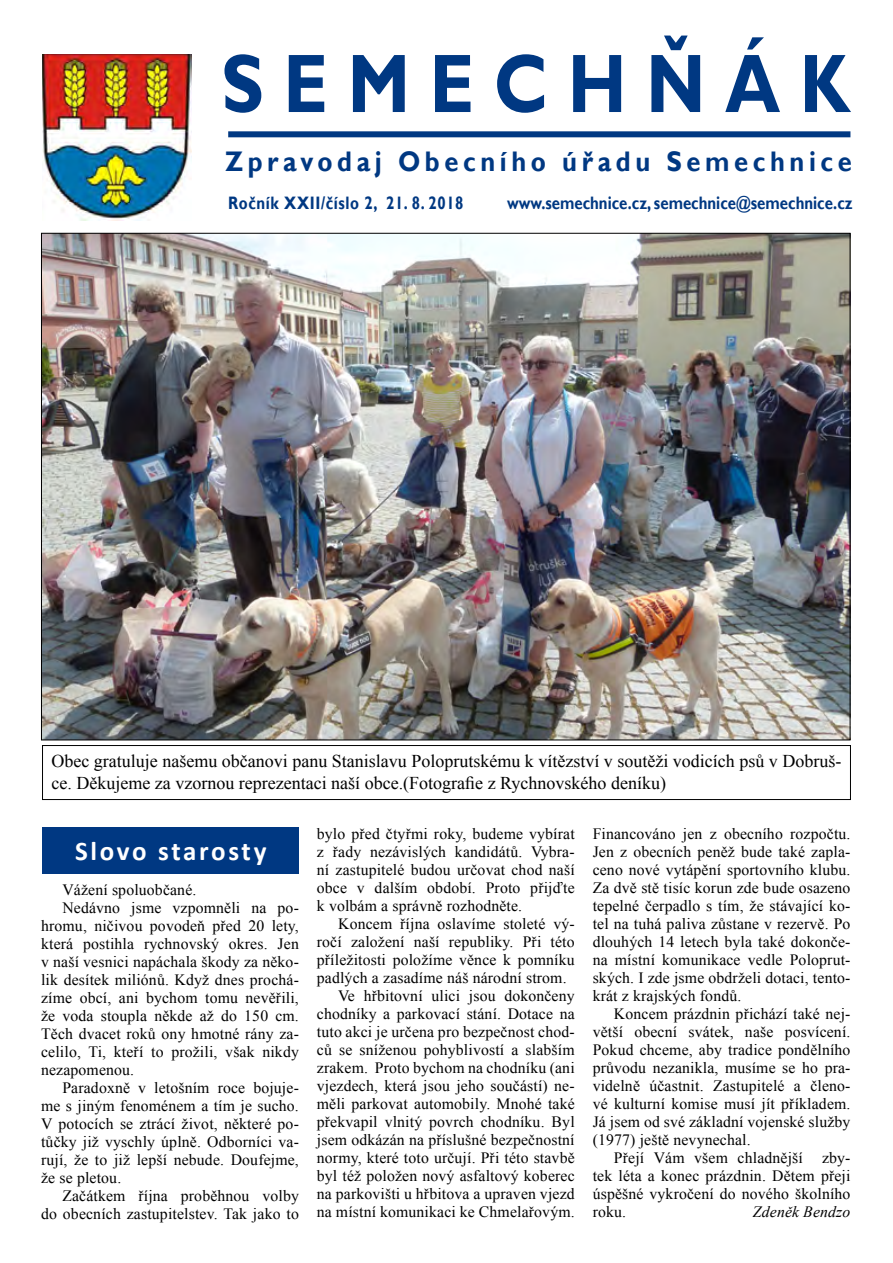
<style>
.page{position:relative;width:893px;height:1263px;background:#fff}
.page>*{position:absolute;margin:0;border:0;box-sizing:border-box;transform-origin:0 0}
.t1{font:700 83.55px "Gill Sans";letter-spacing:.275em;color:#003882;scale:.84 1}
.t2{font:700 28.35px "Gill Sans";letter-spacing:.18em;color:#003882;scale:.9 1}
.t3{font:700 27px "Calibri";letter-spacing:.095em;color:#fff}
.t4{font:18px/21.6px "Times New Roman";color:#000}
.t5{font:700 18px "Gill Sans";color:#003882;scale:.83 1}
.t6{font:700 18px "Gill Sans";letter-spacing:.04em;color:#003882;scale:.83 1}
.t7{font:15.75px/18px "Times New Roman";letter-spacing:.01em;color:#000;text-align:justify}
.t8{font:italic 15.75px "Times New Roman";letter-spacing:.01em;color:#000}
</style>
<div class="page">
<img style="left:43px;top:55px;width:148px;height:166px">
<div style="left:228px;top:131px;width:622px;height:6px;background:#003882"></div>
<div style="left:43px;top:827px;width:256px;height:47px;background:#003882"></div>
<img style="left:43px;top:235px;width:805px;height:503px">
<div style="left:42px;top:745px;width:809px;height:55px;border:1px solid #000"></div>
<h1 class="t1" style="left:221px;top:34px;width:751px">SEMECHŇÁK</h1>
<h2 class="t2" style="left:225px;top:145px;width:698px">Zpravodaj Obecního úřadu Semechnice</h2>
<p class="t6" style="left:228px;top:193px;width:285px">Ročník XXII/číslo 2, 21. 8. 2018</p>
<p class="t5" style="left:507px;top:193px;width:418px">www.semechnice.cz, semechnice@semechnice.cz</p>
<p class="t4" style="left:51px;top:750px;width:791px">Obec gratuluje našemu občanovi panu Stanislavu Poloprutskému k vítězství v soutěži vodicích psů v Dobruš&shy;ce. Děkujeme za vzornou reprezentaci naší obce.(Fotografie z Rychnovského deníku)</p>
<h3 class="t3" style="left:75px;top:834px;width:193px">Slovo starosty</h3>
<p class="t7" style="left:62px;top:880px;width:136px">Vážení spoluobčané.</p>
<p class="t7" style="left:62px;top:898px;width:238px">Nedávno jsme vzpomněli na po-</p>
<p class="t7" style="left:41px;top:916px;width:259px">hromu, ničivou povodeň před 20 lety,</p>
<p class="t7" style="left:41px;top:934px;width:259px">která postihla rychnovský okres. Jen</p>
<p class="t7" style="left:41px;top:952px;width:259px">v naší vesnici napáchala škody za něko-</p>
<p class="t7" style="left:41px;top:970px;width:259px">lik desítek miliónů. Když dnes prochá-</p>
<p class="t7" style="left:41px;top:988px;width:259px">zíme obcí, ani bychom tomu nevěřili,</p>
<p class="t7" style="left:41px;top:1006px;width:259px">že voda stoupla někde až do 150 cm.</p>
<p class="t7" style="left:41px;top:1024px;width:259px">Těch dvacet roků ony hmotné rány za-</p>
<p class="t7" style="left:41px;top:1042px;width:259px">celilo, Ti, kteří to prožili, však nikdy</p>
<p class="t7" style="left:41px;top:1060px;width:95px">nezapomenou.</p>
<p class="t7" style="left:62px;top:1078px;width:238px">Paradoxně v letošním roce bojuje-</p>
<p class="t7" style="left:41px;top:1096px;width:259px">me s jiným fenoménem a tím je sucho.</p>
<p class="t7" style="left:41px;top:1114px;width:259px">V potocích se ztrácí život, některé po-</p>
<p class="t7" style="left:41px;top:1132px;width:259px">tůčky již vyschly úplně. Odborníci va-</p>
<p class="t7" style="left:41px;top:1150px;width:259px">rují, že to již lepší nebude. Doufejme,</p>
<p class="t7" style="left:41px;top:1168px;width:82px">že se pletou.</p>
<p class="t7" style="left:62px;top:1186px;width:238px">Začátkem října proběhnou volby</p>
<p class="t7" style="left:41px;top:1204px;width:259px">do obecních zastupitelstev. Tak jako to</p>
<p class="t7" style="left:317px;top:824px;width:259px">bylo před čtyřmi roky, budeme vybírat z řady nezávislých kandidátů. Vybra&shy;ní zastupitelé budou určovat chod naší obce v dalším období. Proto přijďte k volbám a správně rozhodněte.</p>
<p class="t7" style="left:338px;top:914px;width:238px">Koncem října oslavíme stoleté vý-</p>
<p class="t7" style="left:317px;top:932px;width:259px">ročí založení naší republiky. Při této</p>
<p class="t7" style="left:317px;top:950px;width:259px">příležitosti položíme věnce k pomníku</p>
<p class="t7" style="left:317px;top:968px;width:251px">padlých a zasadíme náš národní strom.</p>
<p class="t7" style="left:338px;top:986px;width:238px">Ve hřbitovní ulici jsou dokončeny</p>
<p class="t7" style="left:317px;top:1004px;width:259px">chodníky a parkovací stání. Dotace na</p>
<p class="t7" style="left:317px;top:1022px;width:259px">tuto akci je určena pro bezpečnost chod-</p>
<p class="t7" style="left:317px;top:1040px;width:259px">ců se sníženou pohyblivostí a slabším</p>
<p class="t7" style="left:317px;top:1058px;width:259px">zrakem. Proto bychom na chodníku (ani</p>
<p class="t7" style="left:317px;top:1076px;width:259px">vjezdech, která jsou jeho součástí) ne-</p>
<p class="t7" style="left:317px;top:1094px;width:259px">měli parkovat automobily. Mnohé také</p>
<p class="t7" style="left:317px;top:1112px;width:259px">překvapil vlnitý povrch chodníku. Byl</p>
<p class="t7" style="left:317px;top:1130px;width:259px">jsem odkázán na příslušné bezpečnostní</p>
<p class="t7" style="left:317px;top:1148px;width:259px">normy, které toto určují. Při této stavbě</p>
<p class="t7" style="left:317px;top:1166px;width:259px">byl též položen nový asfaltový koberec</p>
<p class="t7" style="left:317px;top:1184px;width:259px">na parkovišti u hřbitova a upraven vjezd</p>
<p class="t7" style="left:317px;top:1202px;width:259px">na místní komunikaci ke Chmelařovým.</p>
<p class="t7" style="left:593px;top:824px;width:259px">Financováno jen z obecního rozpočtu.<br>Jen z obecních peněž bude také zapla&shy;ceno nové vytápění sportovního klubu.<br>Za dvě stě tisíc korun zde bude osazeno tepelné čerpadlo s tím, že stávající ko&shy;tel na tuhá paliva zůstane v rezervě. Po dlouhých 14 letech byla také dokonče&shy;na místní komunikace vedle Poloprut&shy;ských. I zde jsme obdrželi dotaci, tento&shy;krát z krajských fondů.</p>
<p class="t7" style="left:593px;top:1005px;width:259px;text-indent:21px">Koncem prázdnin přichází také nej&shy;větší obecní svátek, naše posvícení.<br>Pokud chceme, aby tradice pondělního průvodu nezanikla, musíme se ho pra&shy;videlně účastnit. Zastupitelé a členo&shy;vé kulturní komise musí jít příkladem.<br>Já jsem od své základní vojenské služby (1977) ještě nevynechal.</p>
<p class="t7" style="left:593px;top:1149px;width:259px;text-indent:21px">Přejí Vám všem chladnější zby&shy;tek léta a konec prázdnin. Dětem přeji úspěšné vykročení do nového školního roku.</p>
<p class="t8" style="left:753px;top:1201px;width:99px">Zdeněk Bendzo</p>
</div>
